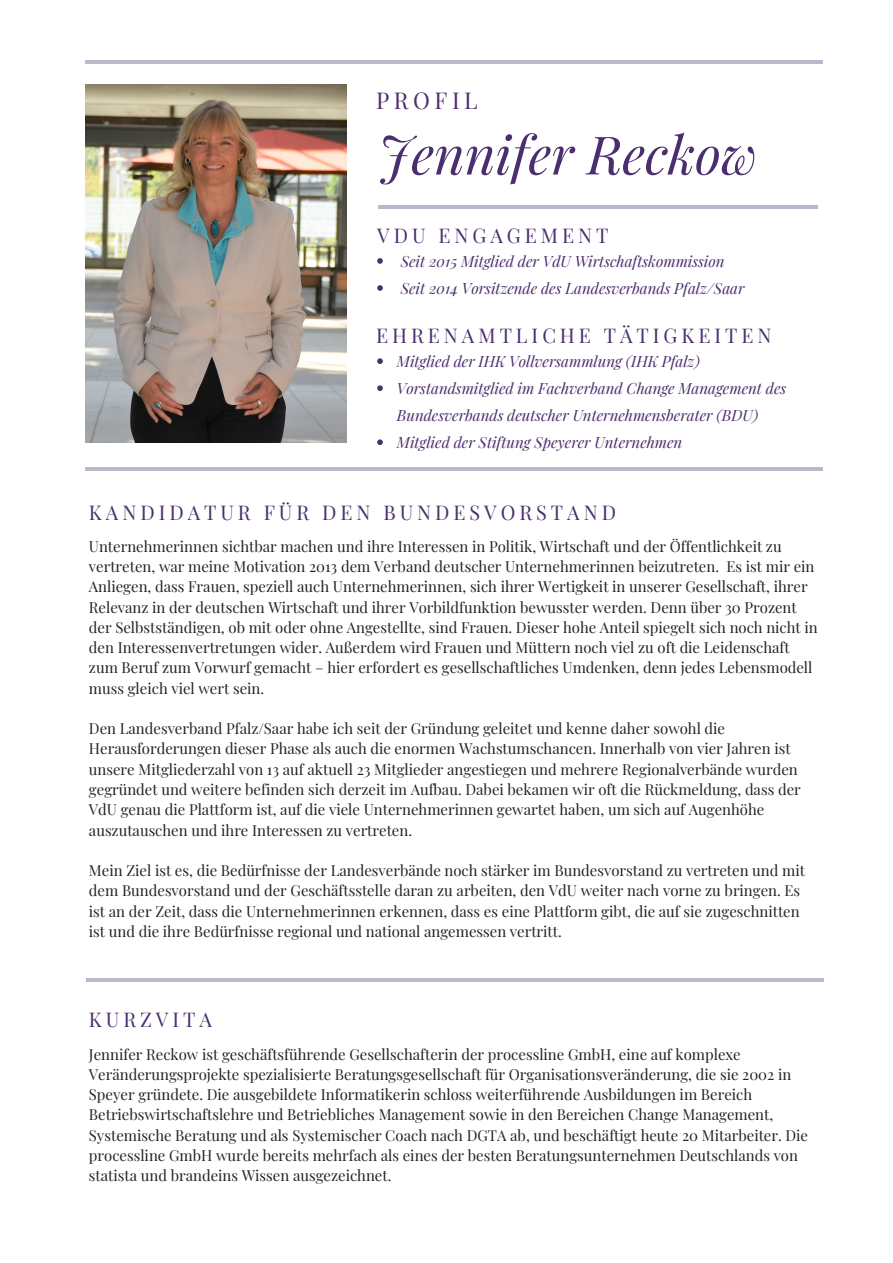
<style>
.page{position:relative;width:893px;height:1263px;background:#fff}
.page>*{position:absolute;margin:0;border:0;box-sizing:border-box;transform-origin:0 0}
.t1{font:italic 52.95px "Playfair Display";color:#4b2e6d}
.t2{font:22.65px "Playfair Display";letter-spacing:.2em;color:#4b2e6d}
.t3{font:19.8px "Playfair Display";letter-spacing:.2em;color:#4b2e6d}
.t4{font:italic 15.15px/27px "Playfair Display";color:#4b2e6d}
.t5{font:14.85px/20.2px "Playfair Display";color:#222}
</style>
<div class="page">
<img style="left:86px;top:84px;width:261px;height:358px">
<hr style="left:85px;top:61px;width:737px;height:3px;background:#4b2e6d">
<hr style="left:85px;top:467px;width:737px;height:4px;background:#c0b6cc">
<hr style="left:86px;top:978px;width:738px;height:4px;background:#c0b6cc">
<hr style="left:378px;top:205px;width:440px;height:3px;background:#4b2e6d">
<svg style="left:377px;top:258px;width:6px;height:6px"></svg>
<svg style="left:377px;top:285px;width:6px;height:6px"></svg>
<svg style="left:377px;top:358px;width:6px;height:6px"></svg>
<svg style="left:377px;top:385px;width:6px;height:6px"></svg>
<svg style="left:377px;top:439px;width:6px;height:6px"></svg>
<h2 class="t2" style="left:376px;top:85px;width:103px">PROFIL</h2>
<h1 class="t1" style="left:378px;top:117px;width:381px">Jennifer Reckow</h1>
<h3 class="t3" style="left:377px;top:222px;width:233px">VDU ENGAGEMENT</h3>
<p class="t4" style="left:401px;top:247px;width:345px">Seit 2015 Mitglied der VdU Wirtschaftskommission<br>Seit 2014 Vorsitzende des Landesverbands Pfalz/Saar</p>
<h3 class="t3" style="left:376px;top:322px;width:397px">EHRENAMTLICHE TÄTIGKEITEN</h3>
<p class="t4" style="left:397px;top:348px;width:391px">Mitglied der IHK Vollversammlung (IHK Pfalz)<br>Vorstandsmitglied im Fachverband Change Management des Bundesverbands deutscher Unternehmensberater (BDU)<br>Mitglied der Stiftung Speyerer Unternehmen</p>
<h3 class="t3" style="left:89px;top:499px;width:529px">KANDIDATUR FÜR DEN BUNDESVORSTAND</h3>
<p class="t5" style="left:89px;top:535px;width:730px">Unternehmerinnen sichtbar machen und ihre Interessen in Politik, Wirtschaft und der Öffentlichkeit zu vertreten, war meine Motivation 2013 dem Verband deutscher Unternehmerinnen beizutreten. Es ist mir ein Anliegen, dass Frauen, speziell auch Unternehmerinnen, sich ihrer Wertigkeit in unserer Gesellschaft, ihrer Relevanz in der deutschen Wirtschaft und ihrer Vorbildfunktion bewusster werden. Denn über 30 Prozent der Selbstständigen, ob mit oder ohne Angestellte, sind Frauen. Dieser hohe Anteil spiegelt sich noch nicht in den Interessenvertretungen wider. Außerdem wird Frauen und Müttern noch viel zu oft die Leidenschaft zum Beruf zum Vorwurf gemacht – hier erfordert es gesellschaftliches Umdenken, denn jedes Lebensmodell muss gleich viel wert sein.</p>
<p class="t5" style="left:89px;top:718px;width:713px">Den Landesverband Pfalz/Saar habe ich seit der Gründung geleitet und kenne daher sowohl die Herausforderungen dieser Phase als auch die enormen Wachstumschancen. Innerhalb von vier Jahren ist unsere Mitgliederzahl von 13 auf aktuell 23 Mitglieder angestiegen und mehrere Regionalverbände wurden gegründet und weitere befinden sich derzeit im Aufbau. Dabei bekamen wir oft die Rückmeldung, dass der VdU genau die Plattform ist, auf die viele Unternehmerinnen gewartet haben, um sich auf Augenhöhe auszutauschen und ihre Interessen zu vertreten.</p>
<p class="t5" style="left:89px;top:860px;width:717px">Mein Ziel ist es, die Bedürfnisse der Landesverbände noch stärker im Bundesvorstand zu vertreten und mit dem Bundesvorstand und der Geschäftsstelle daran zu arbeiten, den VdU weiter nach vorne zu bringen. Es ist an der Zeit, dass die Unternehmerinnen erkennen, dass es eine Plattform gibt, die auf sie zugeschnitten ist und die ihre Bedürfnisse regional und national angemessen vertritt.</p>
<h3 class="t3" style="left:89px;top:1005px;width:124px">KURZVITA</h3>
<p class="t5" style="left:89px;top:1043px;width:721px">Jennifer Reckow ist geschäftsführende Gesellschafterin der processline GmbH, eine auf komplexe Veränderungsprojekte spezialisierte Beratungsgesellschaft für Organisationsveränderung, die sie 2002 in Speyer gründete. Die ausgebildete Informatikerin schloss weiterführende Ausbildungen im Bereich Betriebswirtschaftslehre und Betriebliches Management sowie in den Bereichen Change Management, Systemische Beratung und als Systemischer Coach nach DGTA ab, und beschäftigt heute 20 Mitarbeiter. Die processline GmbH wurde bereits mehrfach als eines der besten Beratungsunternehmen Deutschlands von statista und brandeins Wissen ausgezeichnet.</p>
</div>
